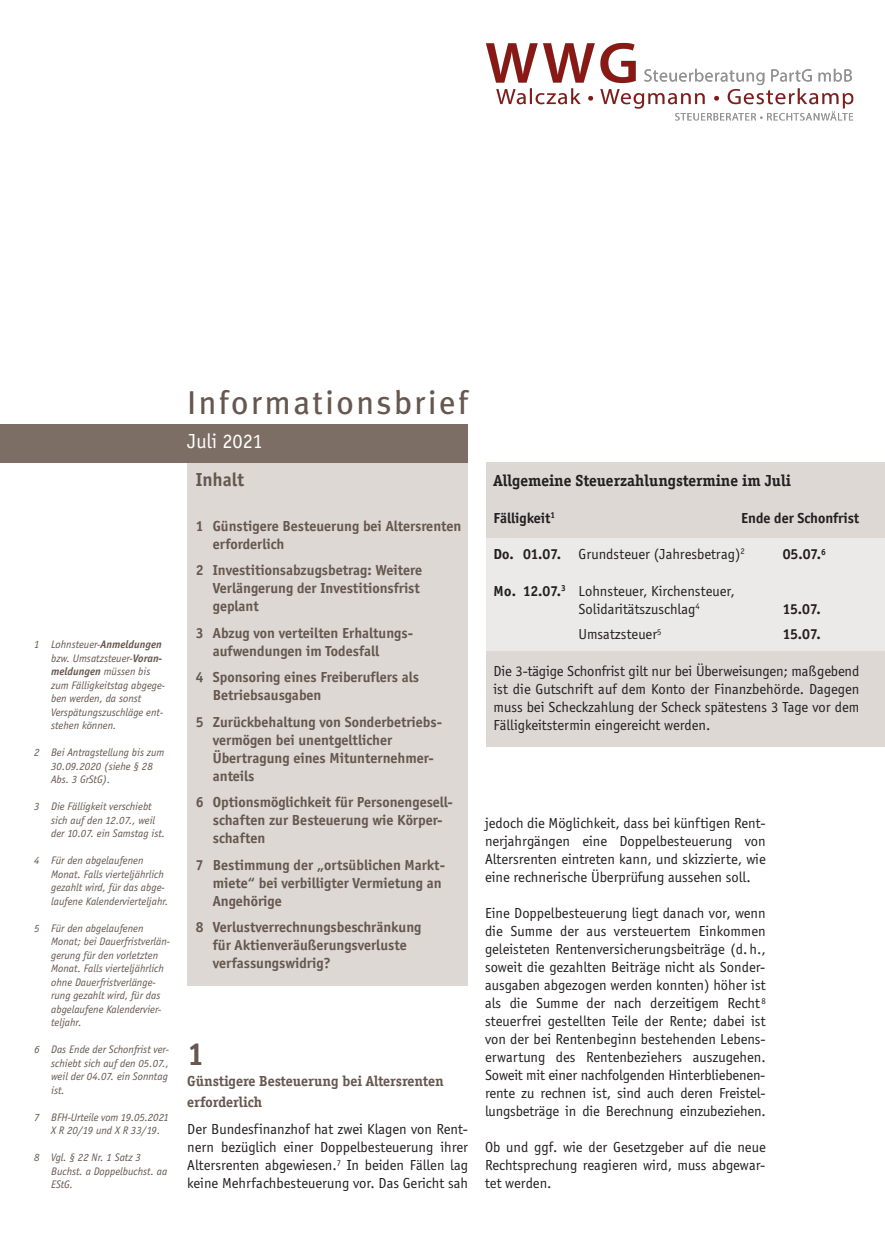
<style>
.page{position:relative;width:885px;height:1259px;background:#fff}
.page>*{position:absolute;margin:0;border:0;box-sizing:border-box;transform-origin:0 0}
.t1{font:33px "Meta Plus";letter-spacing:.075em;color:#66574f}
.t2{font:700 33px "Officina Serif";color:#66574f}
.t3{font:21px "Officina Sans";color:#fff}
.t4{font:700 19.5px "Officina Sans";color:#66574f}
.t5{font:700 16.5px "Officina Serif";color:#231f20}
.t6{font:15px/18px "Officina Sans";color:#231f20;text-align:justify}
.t7{font:700 15px/18px "Officina Sans";color:#66574f}
.t8{font:700 15px/21px "Officina Serif";color:#66574f}
.t9{font:700 15px "Officina Sans";color:#231f20}
.t10{font:italic 11.25px/13.5px "Officina Sans";color:#66574f}
.s1{font-weight:700}
</style>
<div class="page">
<div style="left:187px;top:462px;width:281px;height:523px;background:#ddd8d4"></div>
<div style="left:0;top:424px;width:468px;height:38px;background:#7d6e65"></div>
<div style="left:468px;top:462px;width:417px;height:285px;background:#ddd8d4"></div>
<div style="left:485px;top:538px;width:400px;height:113px;background:#ebeae8"></div>
<div style="left:468px;top:421px;width:17px;height:374px;background:#fff"></div>
<img style="left:486px;top:42px;width:368px;height:79px">
<p class="t10" style="left:51px;top:638px;width:116px;text-indent:-17px">1 Lohnsteuer-<span class="s1">Anmeldungen </span>bzw. Umsatzsteuer-<span class="s1">Voran&shy;meldungen</span> müssen bis zum Fälligkeitstag abgege&shy;ben werden, da sonst<br>Verspätungszuschläge ent&shy;stehen können.</p>
<p class="t10" style="left:51px;top:746px;width:115px;text-indent:-17px">2 Bei Antragstellung bis zum<br>30.09.2020 (siehe § 28<br>Abs. 3 GrStG).</p>
<p class="t10" style="left:51px;top:800px;width:115px;text-indent:-17px">3 Die Fälligkeit verschiebt sich auf den 12.07., weil der 10.07. ein Samstag ist.</p>
<p class="t10" style="left:51px;top:854px;width:119px;text-indent:-17px">4 Für den abgelaufenen<br>Monat. Falls vierteljährlich gezahlt wird, für das abge&shy;laufene Kalendervierteljahr.</p>
<p class="t10" style="left:51px;top:922px;width:120px;text-indent:-17px">5 Für den abgelaufenen<br>Monat; bei Dauerfristverlän&shy;gerung für den vorletzten<br>Monat. Falls vierteljährlich ohne Dauerfristverlänge&shy;rung gezahlt wird, für das abgelaufene Kalendervier&shy;teljahr.</p>
<p class="t10" style="left:51px;top:1043px;width:119px;text-align:justify;text-indent:-17px">6 Das Ende der Schonfrist ver&shy;schiebt sich auf den 05.07., weil der 04.07. ein Sonntag ist.</p>
<p class="t10" style="left:51px;top:1111px;width:119px;text-indent:-17px">7 BFH-Urteile vom 19.05.2021<br>X R 20/19 und X R 33/19.</p>
<p class="t10" style="left:51px;top:1151px;width:118px;text-indent:-17px">8 Vgl. § 22 Nr. 1 Satz 3<br>Buchst. a Doppelbuchst. aa<br>EStG.</p>
<h1 class="t1" style="left:187px;top:384px;width:282px">Informationsbrief</h1>
<h2 class="t3" style="left:187px;top:433px;width:77px">Juli 2021</h2>
<h3 class="t4" style="left:196px;top:472px;width:50px">Inhalt</h3>
<p class="t7" style="left:213px;top:518px;width:250px;text-indent:-17px">1 Günstigere Besteuerung bei Altersrenten erforderlich</p>
<p class="t7" style="left:213px;top:562px;width:211px;text-indent:-17px">2 Investitionsabzugsbetrag: Weitere<br>Verlängerung der Investitionsfrist geplant</p>
<p class="t7" style="left:213px;top:625px;width:202px;text-indent:-17px">3 Abzug von verteilten Erhaltungs&shy;aufwendungen im Todesfall</p>
<p class="t7" style="left:213px;top:669px;width:208px;text-indent:-17px">4 Sponsoring eines Freiberuflers als<br>Betriebsausgaben</p>
<p class="t7" style="left:213px;top:714px;width:231px;text-indent:-17px">5 Zurückbehaltung von Sonderbetriebs&shy;vermögen bei unentgeltlicher<br>Übertragung eines Mitunternehmer&shy;anteils</p>
<p class="t7" style="left:213px;top:794px;width:242px;text-indent:-17px">6 Optionsmöglichkeit für Personengesell&shy;schaften zur Besteuerung wie Körper&shy;schaften</p>
<p class="t7" style="left:213px;top:857px;width:234px;text-indent:-17px">7 Bestimmung der „ortsüblichen Markt&shy;miete“ bei verbilligter Vermietung an<br>Angehörige</p>
<p class="t7" style="left:213px;top:919px;width:210px;text-indent:-17px">8 Verlustverrechnungsbeschränkung für Aktienveräußerungsverluste verfassungswidrig?</p>
<h1 class="t2" style="left:187px;top:1042px;width:19px">1</h1>
<p class="t8" style="left:187px;top:1072px;width:258px">Günstigere Besteuerung bei Altersrenten erforderlich</p>
<p class="t6" style="left:187px;top:1121px;width:282px">Der Bundesfinanzhof hat zwei Klagen von Rent&shy;nern bezüglich einer Doppelbesteuerung ihrer Altersrenten abgewiesen.<sup>7</sup> In beiden Fällen lag keine Mehrfachbesteuerung vor. Das Gericht sah</p>
<p class="t5" style="left:493px;top:474px;width:299px">Allgemeine Steuerzahlungstermine im Juli</p>
<p class="t9" style="left:493px;top:512px;width:63px">Fälligkeit<sup>1</sup></p>
<p class="t9" style="left:741px;top:512px;width:120px">Ende der Schonfrist</p>
<p class="t6" style="left:493px;top:546px;width:253px"><span class="s1">Do. 01.07.</span> Grundsteuer (Jahresbetrag)<sup>2</sup></p>
<p class="t9" style="left:783px;top:548px;width:45px">05.07.<sup>6</sup></p>
<p class="t6" style="left:578px;top:583px;width:158px;text-indent:-85px"><span class="s1">Mo. 12.07.</span><sup>3</sup> Lohnsteuer, Kirchensteuer,<br>Solidaritätszuschlag<sup>4</sup></p>
<p class="t9" style="left:783px;top:603px;width:39px">15.07.</p>
<p class="t6" style="left:578px;top:627px;width:84px">Umsatzsteuer<sup>5</sup></p>
<p class="t9" style="left:783px;top:629px;width:39px">15.07.</p>
<p class="t6" style="left:493px;top:663px;width:367px">Die 3-tägige Schonfrist gilt nur bei Überweisungen; maßgebend ist die Gutschrift auf dem Konto der Finanzbehörde. Dagegen muss bei Scheckzahlung der Scheck spätestens 3 Tage vor dem Fälligkeitstermin eingereicht werden.</p>
<p class="t6" style="left:485px;top:815px;width:282px">jedoch die Möglichkeit, dass bei künftigen Rent&shy;nerjahrgängen eine Doppelbesteuerung von Altersrenten eintreten kann, und skizzierte, wie eine rechnerische Überprüfung aussehen soll.</p>
<p class="t6" style="left:485px;top:905px;width:282px">Eine Doppelbesteuerung liegt danach vor, wenn die Summe der aus versteuertem Einkommen geleisteten Rentenversicherungsbeiträge (d. h., soweit die gezahlten Beiträge nicht als Sonder&shy;ausgaben abgezogen werden konnten) höher ist als die Summe der nach derzeitigem Recht <sup>8 </sup>steuerfrei gestellten Teile der Rente; dabei ist von der bei Rentenbeginn bestehenden Lebens&shy;erwartung des Rentenbeziehers auszugehen.<br>Soweit mit einer nachfolgenden Hinterbliebenen&shy;rente zu rechnen ist, sind auch deren Freistel&shy;lungsbeträge in die Berechnung einzubeziehen.</p>
<p class="t6" style="left:485px;top:1139px;width:282px">Ob und ggf. wie der Gesetzgeber auf die neue Rechtsprechung reagieren wird, muss abgewar&shy;tet werden.</p>
</div>
